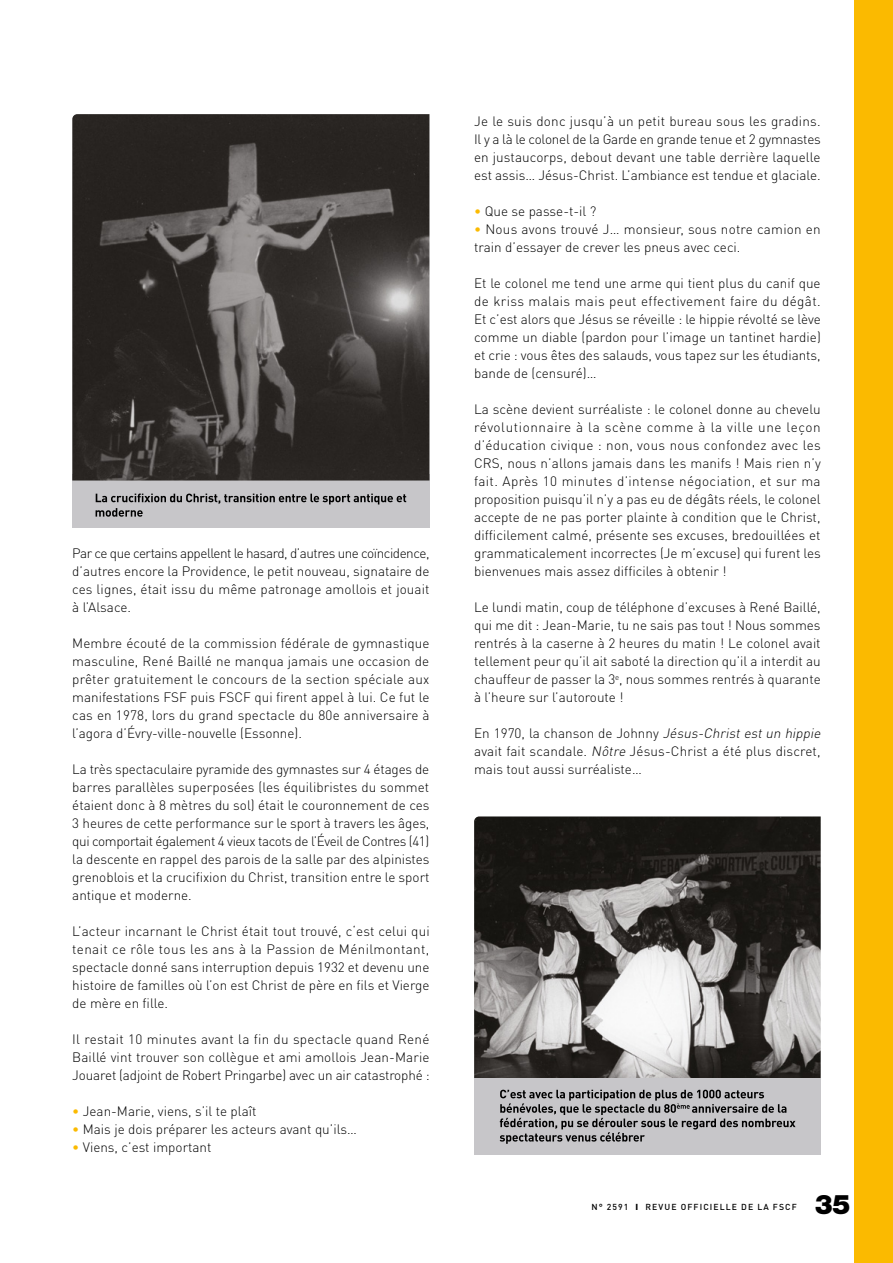
<style>
.page{position:relative;width:893px;height:1263px;background:#fff}
.page>*{position:absolute;margin:0;border:0;box-sizing:border-box;transform-origin:0 0}
.t1{font:900 27px "Helvetica Neue LT Std";color:#000}
.t2{font:300 13.5px/18px "DIN Pro";color:#000;text-align:justify}
.t3{font:500 8.7px "DIN Pro";letter-spacing:.125em;color:#000}
.s1{font-weight:400;color:#fbba00}
.s2{font-style:italic}
.s3{font-weight:900}
</style>
<div class="page">
<div style="left:855px;top:0;width:38px;height:1263px;background:#fbba00"></div>
<div style="left:72px;top:474px;width:357px;height:53px;background:#c7c6c9"></div>
<img style="left:72px;top:114px;width:357px;height:366px">
<img style="left:474px;top:816px;width:347px;height:262px">
<div style="left:474px;top:1078px;width:347px;height:76px;background:#c7c6c9"></div>
<svg style="left:500px;top:1090px;width:295px;height:54px"></svg>
<svg style="left:96px;top:494px;width:310px;height:23px"></svg>
<p class="t2" style="left:72px;top:544px;width:359px">Par ce que certains appellent le hasard, d’autres une coïncidence, d’autres encore la Providence, le petit nouveau, signataire de ces lignes, était issu du même patronage amollois et jouait à l’Alsace.</p>
<p class="t2" style="left:72px;top:634px;width:359px">Membre écouté de la commission fédérale de gymnastique masculine, René Baillé ne manqua jamais une occasion de prêter gratuitement le concours de la section spéciale aux manifestations FSF puis FSCF qui firent appel à lui. Ce fut le cas en 1978, lors du grand spectacle du 80e anniversaire à l’agora d’Évry-ville-nouvelle (Essonne).</p>
<p class="t2" style="left:72px;top:760px;width:359px">La très spectaculaire pyramide des gymnastes sur 4 étages de barres parallèles superposées (les équilibristes du sommet étaient donc à 8 mètres du sol) était le couronnement de ces 3 heures de cette performance sur le sport à travers les âges, qui comportait également 4 vieux tacots de l’Éveil de Contres (41) la descente en rappel des parois de la salle par des alpinistes grenoblois et la crucifixion du Christ, transition entre le sport antique et moderne.</p>
<p class="t2" style="left:72px;top:922px;width:359px">L’acteur incarnant le Christ était tout trouvé, c‘est celui qui tenait ce rôle tous les ans à la Passion de Ménilmontant, spectacle donné sans interruption depuis 1932 et devenu une histoire de familles où l’on est Christ de père en fils et Vierge de mère en fille.</p>
<p class="t2" style="left:72px;top:1030px;width:359px">Il restait 10 minutes avant la fin du spectacle quand René Baillé vint trouver son collègue et ami amollois Jean-Marie Jouaret (adjoint de Robert Pringarbe) avec un air catastrophé :</p>
<p class="t2" style="left:72px;top:1102px;width:186px"><span class="s1">•</span> Jean-Marie, viens, s’il te plaît</p>
<p class="t2" style="left:72px;top:1119px;width:286px"><span class="s1">•</span> Mais je dois préparer les acteurs avant qu’ils…</p>
<p class="t2" style="left:72px;top:1137px;width:141px"><span class="s1">•</span> Viens, c’est important</p>
<p class="t2" style="left:474px;top:112px;width:348px">Je le suis donc jusqu’à un petit bureau sous les gradins.<br>Il y a là le colonel de la Garde en grande tenue et 2 gymnastes en justaucorps, debout devant une table derrière laquelle est assis… Jésus-Christ. L’ambiance est tendue et glaciale.</p>
<p class="t2" style="left:474px;top:202px;width:124px"><span class="s1">•</span> Que se passe-t-il ?</p>
<p class="t2" style="left:474px;top:220px;width:348px"><span class="s1">•</span> Nous avons trouvé J… monsieur, sous notre camion en train d’essayer de crever les pneus avec ceci.</p>
<p class="t2" style="left:474px;top:274px;width:348px">Et le colonel me tend une arme qui tient plus du canif que de kriss malais mais peut effectivement faire du dégât.<br>Et c’est alors que Jésus se réveille : le hippie révolté se lève comme un diable (pardon pour l’image un tantinet hardie) et crie : vous êtes des salauds, vous tapez sur les étudiants, bande de (censuré)…</p>
<p class="t2" style="left:474px;top:400px;width:348px">La scène devient surréaliste : le colonel donne au chevelu révolutionnaire à la scène comme à la ville une leçon d’éducation civique : non, vous nous confondez avec les CRS, nous n’allons jamais dans les manifs ! Mais rien n’y fait. Après 10 minutes d’intense négociation, et sur ma proposition puisqu’il n’y a pas eu de dégâts réels, le colonel accepte de ne pas porter plainte à condition que le Christ, difficilement calmé, présente ses excuses, bredouillées et grammaticalement incorrectes (Je m’excuse) qui furent les bienvenues mais assez difficiles à obtenir !</p>
<p class="t2" style="left:474px;top:598px;width:348px">Le lundi matin, coup de téléphone d’excuses à René Baillé, qui me dit : Jean-Marie, tu ne sais pas tout ! Nous sommes rentrés à la caserne à 2 heures du matin ! Le colonel avait tellement peur qu’il ait saboté la direction qu’il a interdit au chauffeur de passer la 3<sup>e</sup>, nous sommes rentrés à quarante à l’heure sur l’autoroute !</p>
<p class="t2" style="left:474px;top:724px;width:351px;text-align:left">E n 1 9 70 , la c h a n so n d e J o h n ny <span class="s2">Jésus-Christ est un hippie </span>avait fait scandale. <span class="s2">Nôtre</span> Jésus-Christ a été plus discret, mais tout aussi surréaliste…</p>
<p class="t3" style="left:592px;top:1201px;width:207px">N° 2591 <span class="s3">I</span> REVUE OFFICIELLE DE LA FSCF</p>
<h1 class="t1" style="left:815px;top:1188px;width:37px">35</h1>
</div>
